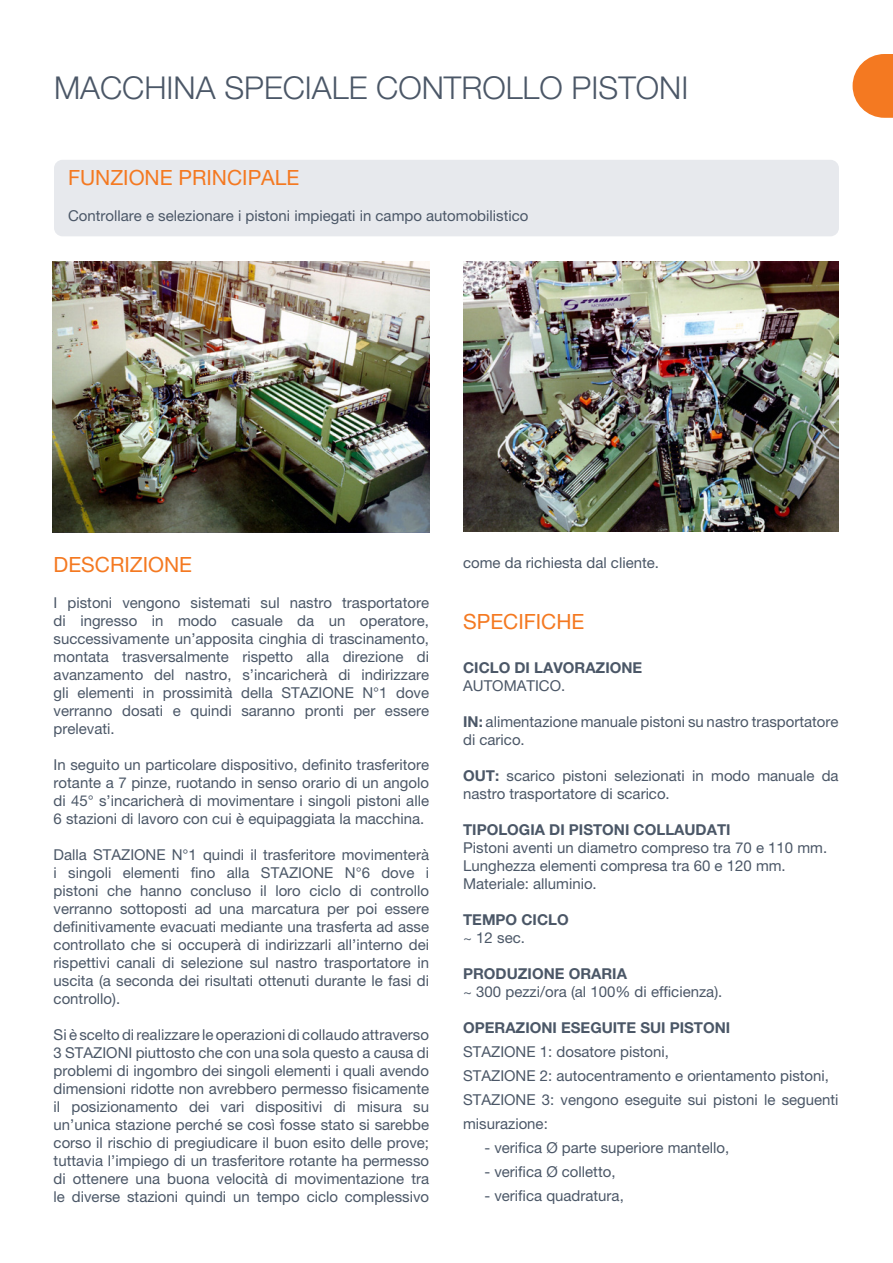
<style>
.page{position:relative;width:893px;height:1263px;background:#fff}
.page>*{position:absolute;margin:0;border:0;box-sizing:border-box;transform-origin:0 0}
.Stile_di_paragrafo_1{font:300 31.5px "Helvetica Neue LT Pro";color:#4b5767}
.Stile_di_paragrafo_1-2{font:21px "Helvetica Neue LT Pro";color:#f47921}
.t1{font:15px/18px "Helvetica Neue LT Pro";color:#4b5767;text-align:justify}
.t2{font:700 15px "Helvetica Neue LT Pro";color:#4b5767}
.s1{font-weight:700}
</style>
<div class="page">
<svg style="left:853px;top:54px;width:40px;height:64px"></svg>
<div style="left:54px;top:160px;width:785px;height:76px;background:#e7e9ed;border-radius:9px"></div>
<img style="left:53px;top:262px;width:376px;height:271px">
<img style="left:463px;top:262px;width:376px;height:270px">
<p class="Stile_di_paragrafo_1" style="left:54px;top:69px;width:636px">MACCHINA SPECIALE CONTROLLO PISTONI</p>
<p class="Stile_di_paragrafo_1-2" style="left:68px;top:165px;width:233px">FUNZIONE PRINCIPALE</p>
<p class="t1" style="left:68px;top:207px;width:462px">Controllare e selezionare i pistoni impiegati in campo automobilistico</p>
<p class="Stile_di_paragrafo_1-2" style="left:54px;top:552px;width:140px">DESCRIZIONE</p>
<p class="t1" style="left:54px;top:594px;width:377px">I pistoni vengono sistemati sul nastro trasportatore di ingresso in modo casuale da un operatore, successivamente un’apposita cinghia di trascinamento, montata trasversalmente rispetto alla direzione di avanzamento del nastro, s’incaricherà di indirizzare gli elementi in prossimità della STAZIONE N°1 dove verranno dosati e quindi saranno pronti per essere prelevati.</p>
<p class="t1" style="left:54px;top:756px;width:377px">In seguito un particolare dispositivo, definito trasferitore rotante a 7 pinze, ruotando in senso orario di un angolo di 45° s’incaricherà di movimentare i singoli pistoni alle 6 stazioni di lavoro con cui è equipaggiata la macchina.</p>
<p class="t1" style="left:54px;top:846px;width:377px">Dalla STAZIONE N°1 quindi il trasferitore movimenterà i singoli elementi fino alla STAZIONE N°6 dove i pistoni che hanno concluso il loro ciclo di controllo verranno sottoposti ad una marcatura per poi essere definitivamente evacuati mediante una trasferta ad asse controllato che si occuperà di indirizzarli all’interno dei rispettivi canali di selezione sul nastro trasportatore in uscita (a seconda dei risultati ottenuti durante le fasi di controllo).</p>
<p class="t1" style="left:54px;top:1026px;width:377px">Si è scelto di realizzare le operazioni di collaudo attraverso 3 STAZIONI piuttosto che con una sola questo a causa di problemi di ingombro dei singoli elementi i quali avendo dimensioni ridotte non avrebbero permesso fisicamente il posizionamento dei vari dispositivi di misura su un’unica stazione perché se così fosse stato si sarebbe corso il rischio di pregiudicare il buon esito delle prove; tuttavia l’impiego di un trasferitore rotante ha permesso di ottenere una buona velocità di movimentazione tra le diverse stazioni quindi un tempo ciclo complessivo</p>
<p class="t1" style="left:463px;top:554px;width:197px">come da richiesta dal cliente.</p>
<p class="Stile_di_paragrafo_1-2" style="left:463px;top:609px;width:123px">SPECIFICHE</p>
<p class="t2" style="left:463px;top:658px;width:181px">CICLO DI LAVORAZIONE</p>
<p class="t1" style="left:463px;top:676px;width:104px">AUTOMATICO.</p>
<p class="t1" style="left:463px;top:712px;width:377px"><span class="s1">IN:</span> alimentazione manuale pistoni su nastro trasportatore di carico.</p>
<p class="t1" style="left:463px;top:766px;width:377px"><span class="s1">OUT:</span> scarico pistoni selezionati in modo manuale da nastro trasportatore di scarico.</p>
<p class="t2" style="left:463px;top:820px;width:269px">TIPOLOGIA DI PISTONI COLLAUDATI</p>
<p class="t1" style="left:463px;top:838px;width:366px">Pistoni aventi un diametro compreso tra 70 e 110 mm.</p>
<p class="t1" style="left:463px;top:856px;width:324px">Lunghezza elementi compresa tra 60 e 120 mm.</p>
<p class="t1" style="left:463px;top:874px;width:135px">Materiale: alluminio.</p>
<p class="t2" style="left:463px;top:910px;width:107px">TEMPO CICLO</p>
<p class="t1" style="left:463px;top:928px;width:63px">~ 12 sec.</p>
<p class="t2" style="left:463px;top:964px;width:165px">PRODUZIONE ORARIA</p>
<p class="t1" style="left:463px;top:982px;width:261px">~ 300 pezzi/ora (al 100% di efficienza).</p>
<p class="t2" style="left:463px;top:1018px;width:269px">OPERAZIONI ESEGUITE SUI PISTONI</p>
<p class="t1" style="left:463px;top:1042px;width:207px">STAZIONE 1: dosatore pistoni,</p>
<p class="t1" style="left:463px;top:1066px;width:367px">STAZIONE 2: autocentramento e orientamento pistoni,</p>
<p class="t1" style="left:463px;top:1087px;width:377px;line-height:24px">STAZIONE 3: vengono eseguite sui pistoni le seguenti misurazione:</p>
<p class="t1" style="left:484px;top:1138px;width:246px">- verifica Ø parte superiore mantello,</p>
<p class="t1" style="left:484px;top:1162px;width:133px">- verifica Ø colletto,</p>
<p class="t1" style="left:484px;top:1186px;width:141px">- verifica quadratura,</p>
</div>
